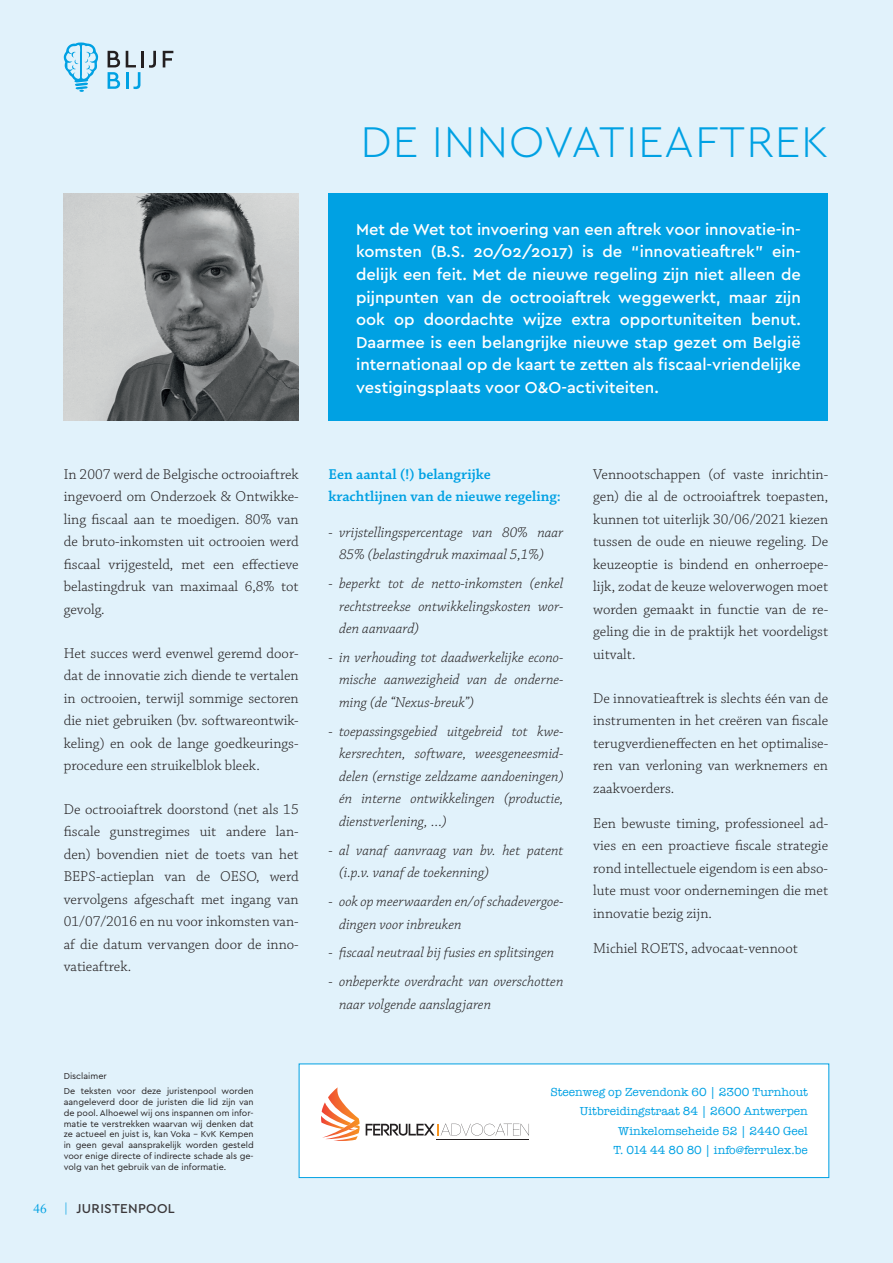
<style>
.page{position:relative;width:893px;height:1263px;background:#e1f2fb}
.page>*{position:absolute;margin:0;border:0;box-sizing:border-box;transform-origin:0 0}
.t1{font:300 45px "Cera PRO";letter-spacing:.02em;color:#00a1e3}
.t2{font:500 16.5px/22.5px "Cera PRO";color:#fff;text-align:justify}
.t3{font:300 15px/22.5px "Chaparral Pro";color:#231f20;text-align:justify}
.t4{font:italic 300 15px/22.5px "Chaparral Pro";color:#231f20;text-align:justify}
.t5{font:600 15px/22.5px "Chaparral Pro";color:#00a1e3}
.t6{font:500 13.5px "Cera PRO";letter-spacing:.02em;color:#3b383a}
.t7{font:13.5px "Adobe Caslon Pro";color:#00a1e3}
.t8{font:12px/19.5px "American Typewriter";color:#00a1e3;text-align:right}
.t9{font:9px/10.8px "Cera PRO";color:#231f20}
.s1{font-weight:300;color:#00a1e3}
</style>
<div class="page">
<div style="left:299px;top:1063px;width:530px;height:115px;background:#fff;border:1px solid #00a1e3"></div>
<hr style="left:141px;top:51px;width:3px;height:16px;background:#231f20">
<svg style="left:149px;top:51px;width:7px;height:17px"></svg>
<svg style="left:163px;top:51px;width:10px;height:16px"></svg>
<svg style="left:108px;top:51px;width:12px;height:38px"></svg>
<svg style="left:126px;top:51px;width:14px;height:38px"></svg>
<svg style="left:64px;top:42px;width:35px;height:50px"></svg>
<div style="left:328px;top:193px;width:500px;height:228px;background:#00a1e3"></div>
<img style="left:64px;top:193px;width:235px;height:228px">
<svg style="left:366px;top:1123px;width:163px;height:13px"></svg>
<svg style="left:321px;top:1087px;width:39px;height:54px"></svg>
<hr style="left:437px;top:1139px;width:92px;height:1px;background:#231f20">
<p class="t3" style="left:64px;top:463px;width:236px">In 2007 werd de Belgische octrooiaftrek ingevoerd om Onderzoek &amp; Ontwikke&shy;ling fiscaal aan te moedigen. 80% van de bruto-inkomsten uit octrooien werd fiscaal vrijgesteld, met een effectieve belastingdruk van maximaal 6,8% tot gevolg.</p>
<p class="t3" style="left:64px;top:642px;width:236px">Het succes werd evenwel geremd door&shy;dat de innovatie zich diende te vertalen in octrooien, terwijl sommige sectoren die niet gebruiken (bv. softwareontwik&shy;keling) en ook de lange goedkeurings&shy;procedure een struikelblok bleek.</p>
<p class="t3" style="left:64px;top:799px;width:236px">De octrooiaftrek doorstond (net als 15 fiscale gunstregimes uit andere lan&shy;den) bovendien niet de toets van het BEPS-actieplan van de OESO, werd vervolgens afgeschaft met ingang van 01/07/2016 en nu voor inkomsten van&shy;af die datum vervangen door de inno&shy;vatieaftrek.</p>
<p class="t7" style="left:33px;top:1201px;width:15px">46</p>
<p class="t9" style="left:64px;top:1068px;width:191px;line-height:15px">Disclaimer<br>De teksten voor deze juristenpool worden</p>
<p class="t9" style="left:64px;top:1096px;width:191px;text-align:justify">aangeleverd door de juristen die lid zijn van de pool. Alhoewel wij ons inspannen om infor&shy;matie te verstrekken waarvan wij denken dat ze actueel en juist is, kan Voka – KvK Kempen in geen geval aansprakelijk worden gesteld voor enige directe of indirecte schade als ge&shy;volg van het gebruik van de informatie.</p>
<p class="t6" style="left:64px;top:1200px;width:112px"><span class="s1">|</span> JURISTENPOOL</p>
<h1 class="t1" style="left:361px;top:111px;width:470px">DE INNOVATIEAFTREK</h1>
<p class="t2" style="left:356px;top:217px;width:446px">Met de Wet tot invoering van een aftrek voor innovatie-in&shy;komsten (B.S. 20/02/2017) is de “innovatieaftrek” ein&shy;delijk een feit. Met de nieuwe regeling zijn niet alleen de pijnpunten van de octrooiaftrek weggewerkt, maar zijn ook op doordachte wijze extra opportuniteiten benut.<br>Daarmee is een belangrijke nieuwe stap gezet om België internationaal op de kaart te zetten als fiscaal-vriendelijke vestigingsplaats voor O&amp;O-activiteiten.</p>
<p class="t5" style="left:328px;top:463px;width:234px">Een aantal (!) belangrijke krachtlijnen van de nieuwe regeling:</p>
<p class="t4" style="left:328px;top:521px;width:236px;text-align:center">- vrijstellingspercentage van 80% naar<br>85% (belastingdruk maximaal 5,1%)</p>
<p class="t4" style="left:339px;top:573px;width:226px;text-indent:-11px">- beperkt tot de netto-inkomsten (enkel rechtstreekse ontwikkelingskosten wor&shy;den aanvaard)</p>
<p class="t4" style="left:339px;top:647px;width:226px;text-indent:-11px">- in verhouding tot daadwerkelijke econo&shy;mische aanwezigheid van de onderne&shy;ming (de “Nexus-breuk”)</p>
<p class="t4" style="left:339px;top:720px;width:226px;text-indent:-11px">- toepassingsgebied uitgebreid tot kwe&shy;kersrechten, software, weesgeneesmid&shy;delen (ernstige zeldzame aandoeningen) én interne ontwikkelingen (productie, dienstverlening, …)</p>
<p class="t4" style="left:339px;top:839px;width:226px;text-indent:-11px">- al vanaf aanvraag van bv. het patent (i.p.v. vanaf de toekenning)</p>
<p class="t4" style="left:339px;top:891px;width:226px;text-indent:-11px">- ook op meerwaarden en/of schadevergoe&shy;dingen voor inbreuken</p>
<p class="t4" style="left:328px;top:942px;width:227px">- fiscaal neutraal bij fusies en splitsingen</p>
<p class="t4" style="left:339px;top:971px;width:226px;text-indent:-11px">- onbeperkte overdracht van overschotten naar volgende aanslagjaren</p>
<p class="t3" style="left:593px;top:463px;width:236px">Vennootschappen (of vaste inrichtin&shy;gen) die al de octrooiaftrek toepasten, kunnen tot uiterlijk 30/06/2021 kiezen tussen de oude en nieuwe regeling. De keuzeoptie is bindend en onherroepe&shy;lijk, zodat de keuze weloverwogen moet worden gemaakt in functie van de re&shy;geling die in de praktijk het voordeligst uitvalt.</p>
<p class="t3" style="left:593px;top:687px;width:236px">De innovatieaftrek is slechts één van de instrumenten in het creëren van fiscale terugverdieneffecten en het optimalise&shy;ren van verloning van werknemers en zaakvoerders.</p>
<p class="t3" style="left:593px;top:812px;width:236px">Een bewuste timing, professioneel ad&shy;vies en een proactieve fiscale strategie rond intellectuele eigendom is een abso&shy;lute must voor ondernemingen die met innovatie bezig zijn.</p>
<p class="t3" style="left:593px;top:938px;width:206px">Michiel ROETS, advocaat-vennoot</p>
<p class="t8" style="left:550px;top:1081px;width:259px">Steenweg op Zevendonk 60 | 2300 Turnhout Uitbreidingstraat 84 | 2600 Antwerpen Winkelomseheide 52 | 2440 Geel<br>T. 014 44 80 80 | info@ferrulex.be</p>
</div>
